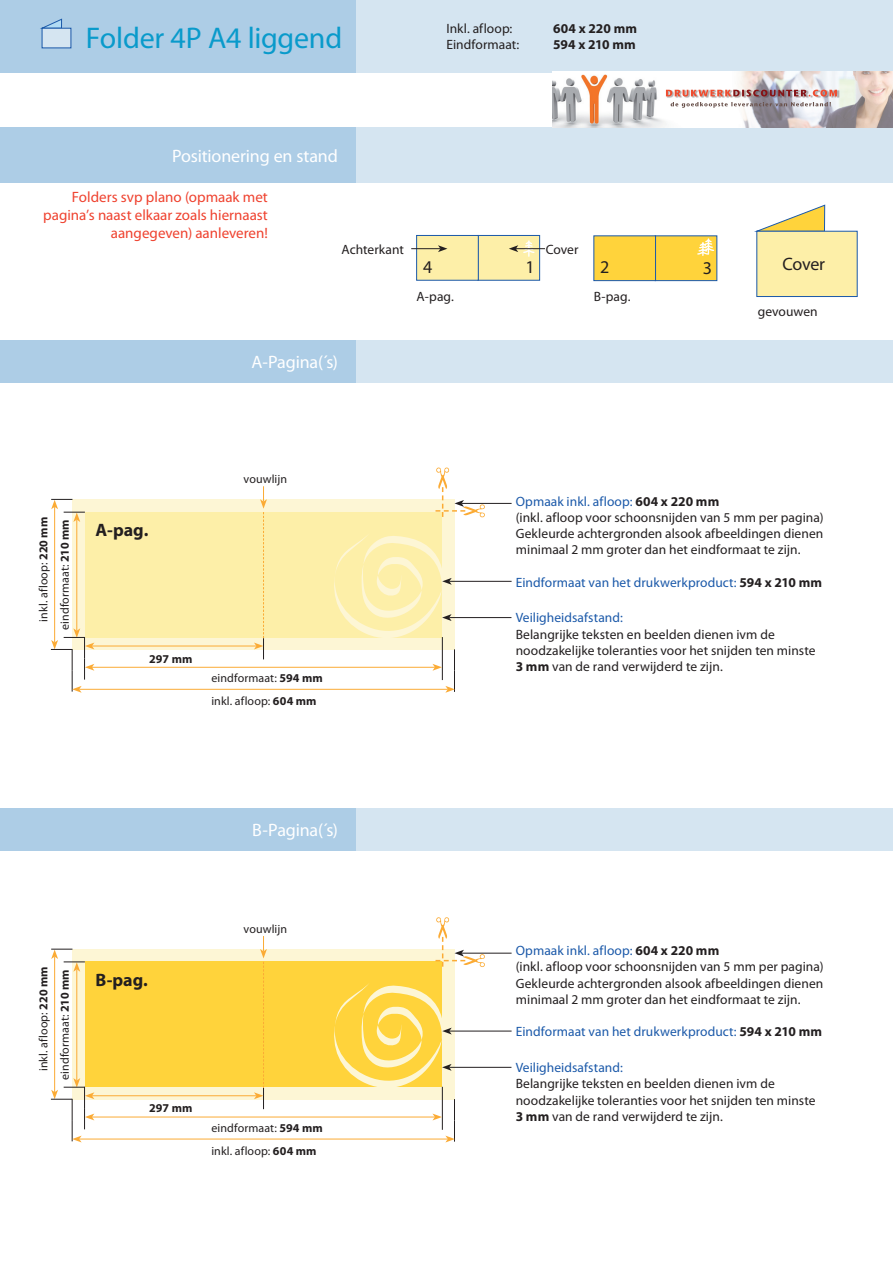
<style>
.page{position:relative;width:893px;height:1263px;background:#fff}
.page>*{position:absolute;margin:0;border:0;box-sizing:border-box;transform-origin:0 0}
.t1{font:30px "Myriad Pro";letter-spacing:-.01em;color:#099acb}
.t2{font:18px "Myriad Pro";letter-spacing:-.01em;color:#fff}
.t3{font:700 18px "Myriad Pro";letter-spacing:-.005em;color:#231f20}
.t4{font:18px "Myriad Pro";letter-spacing:-.02em;color:#231f20}
.t5{font:15px/18px "Myriad Pro";color:#ef422f;text-align:right}
.t6{font:13.5px/16.2px "Myriad Pro";letter-spacing:.005em;color:#231f20}
.t7{font:13.5px "Myriad Pro";letter-spacing:.005em;color:#1b59a9}
.t8{font:700 13.5px/16.2px "Myriad Pro";letter-spacing:.005em;color:#231f20}
.t9{font:12px "Myriad Pro";letter-spacing:.01em;color:#231f20}
.t10{font:700 12px "Myriad Pro";letter-spacing:.005em;color:#231f20}
.s1{font-weight:700}
.s2{color:#1b59a9}
.s3{font-weight:700;color:#231f20}
</style>
<div class="page">
<div style="left:0;top:0;width:893px;height:72px;background:#d5e5f1"></div>
<div style="left:0;top:0;width:355px;height:72px;background:#adcde6"></div>
<div style="left:0;top:128px;width:893px;height:55px;background:#d5e5f1"></div>
<div style="left:0;top:128px;width:355px;height:55px;background:#adcde6"></div>
<div style="left:0;top:340px;width:893px;height:43px;background:#d5e5f1"></div>
<div style="left:0;top:340px;width:355px;height:43px;background:#adcde6"></div>
<div style="left:0;top:808px;width:893px;height:42px;background:#d5e5f1"></div>
<div style="left:0;top:808px;width:355px;height:42px;background:#adcde6"></div>
<img style="left:553px;top:72px;width:340px;height:55px">
<svg style="left:756px;top:205px;width:69px;height:27px"></svg>
<div style="left:757px;top:231px;width:100px;height:66px;background:#fdefa8;border:1px solid #1b59a9"></div>
<svg style="left:41px;top:19px;width:21px;height:10px"></svg>
<div style="left:42px;top:28px;width:29px;height:20px;background:#d5e5f1;border:1px solid #1b59a9"></div>
<div style="left:478px;top:235px;width:62px;height:45px;background:#fdefa8;border:1px solid #1b59a9"></div>
<div style="left:655px;top:236px;width:62px;height:45px;background:#ffd33b;border:1px solid #1b59a9"></div>
<div style="left:416px;top:235px;width:62px;height:45px;background:#fdefa8;border:1px solid #1b59a9"></div>
<div style="left:594px;top:236px;width:62px;height:45px;background:#ffd33b;border:1px solid #1b59a9"></div>
<div style="left:72px;top:499px;width:383px;height:151px;background:#fdf6d5"></div>
<div style="left:72px;top:949px;width:383px;height:150px;background:#fdf6d5"></div>
<div style="left:263px;top:512px;width:179px;height:125px;background:#fdefa8"></div>
<div style="left:263px;top:962px;width:179px;height:125px;background:#ffd33b"></div>
<div style="left:85px;top:512px;width:178px;height:125px;background:#fdefa8"></div>
<div style="left:85px;top:962px;width:178px;height:125px;background:#ffd33b"></div>
<hr style="left:54px;top:507px;width:1px;height:135px;background:#fbab35">
<hr style="left:54px;top:957px;width:1px;height:135px;background:#fbab35">
<hr style="left:76px;top:520px;width:1px;height:111px;background:#fbab35">
<hr style="left:76px;top:969px;width:1px;height:111px;background:#fbab35">
<svg style="left:51px;top:499px;width:34px;height:23px"></svg>
<svg style="left:51px;top:949px;width:34px;height:23px"></svg>
<hr style="left:92px;top:646px;width:164px;height:1px;background:#fbab35">
<hr style="left:92px;top:1095px;width:164px;height:1px;background:#fbab35">
<hr style="left:92px;top:667px;width:343px;height:1px;background:#fbab35">
<hr style="left:92px;top:1117px;width:343px;height:1px;background:#fbab35">
<hr style="left:79px;top:689px;width:369px;height:1px;background:#fbab35">
<svg style="left:51px;top:628px;width:43px;height:65px"></svg>
<hr style="left:79px;top:1139px;width:369px;height:1px;background:#fbab35">
<svg style="left:51px;top:1078px;width:43px;height:64px"></svg>
<hr style="left:462px;top:503px;width:50px;height:1px;background:#231f20">
<svg style="left:435px;top:468px;width:50px;height:49px"></svg>
<hr style="left:462px;top:953px;width:50px;height:1px;background:#231f20">
<svg style="left:435px;top:917px;width:50px;height:50px"></svg>
<hr style="left:449px;top:581px;width:63px;height:1px;background:#231f20">
<hr style="left:449px;top:1031px;width:63px;height:1px;background:#231f20">
<hr style="left:449px;top:617px;width:62px;height:1px;background:#231f20">
<svg style="left:330px;top:535px;width:125px;height:158px"></svg>
<hr style="left:449px;top:1067px;width:62px;height:1px;background:#231f20">
<svg style="left:330px;top:983px;width:125px;height:159px"></svg>
<svg style="left:697px;top:238px;width:17px;height:18px"></svg>
<svg style="left:254px;top:486px;width:13px;height:173px"></svg>
<svg style="left:254px;top:936px;width:13px;height:173px"></svg>
<svg style="left:411px;top:245px;width:36px;height:7px"></svg>
<svg style="left:509px;top:240px;width:36px;height:17px"></svg>
<h1 class="t1" style="left:86px;top:19px;width:258px">Folder 4P A4 liggend</h1>
<p class="t6" style="left:446px;top:20px;width:74px">Inkl. afloop:<br>Eindformaat:</p>
<p class="t8" style="left:553px;top:20px;width:85px">604 x 220 mm<br>594 x 210 mm</p>
<h2 class="t2" style="left:172px;top:145px;width:167px">Positionering en stand</h2>
<p class="t5" style="left:43px;top:188px;width:226px">Folders svp plano (opmaak met pagina’s naast elkaar zoals hiernaast aangegeven) aanleveren!</p>
<p class="t6" style="left:342px;top:241px;width:64px">Achterkant</p>
<p class="t6" style="left:546px;top:241px;width:34px">Cover</p>
<h2 class="t4" style="left:423px;top:256px;width:11px">4</h2>
<h2 class="t4" style="left:525px;top:256px;width:11px">1</h2>
<h2 class="t4" style="left:600px;top:256px;width:11px">2</h2>
<h2 class="t4" style="left:703px;top:257px;width:11px">3</h2>
<p class="t6" style="left:416px;top:288px;width:39px">A-pag.</p>
<p class="t6" style="left:594px;top:288px;width:38px">B-pag.</p>
<h2 class="t2" style="left:251px;top:351px;width:88px">A-Pagina(´s)</h2>
<p class="t9" style="left:244px;top:471px;width:45px">vouwlijn</p>
<h2 class="t4" style="left:782px;top:253px;width:44px">Cover</h2>
<p class="t6" style="left:758px;top:303px;width:62px">gevouwen</p>
<p class="t9" style="left:36px;top:622px;width:106px;rotate:-90deg">inkl. afloop: <span class="s1">220 mm</span></p>
<p class="t9" style="left:58px;top:630px;width:112px;rotate:-90deg">eindformaat: <span class="s1">210 mm</span></p>
<h2 class="t3" style="left:95px;top:518px;width:54px">A-pag.</h2>
<p class="t10" style="left:149px;top:651px;width:45px">297 mm</p>
<p class="t9" style="left:211px;top:670px;width:113px">eindformaat: <span class="s1">594 mm</span></p>
<p class="t9" style="left:211px;top:693px;width:107px">inkl. afloop: <span class="s1">604 mm</span></p>
<h2 class="t2" style="left:252px;top:819px;width:87px">B-Pagina(´s)</h2>
<p class="t9" style="left:36px;top:1071px;width:106px;rotate:-90deg">inkl. afloop: <span class="s1">220 mm</span></p>
<p class="t9" style="left:58px;top:1080px;width:112px;rotate:-90deg">eindformaat: <span class="s1">210 mm</span></p>
<h2 class="t3" style="left:95px;top:968px;width:54px">B-pag.</h2>
<p class="t9" style="left:244px;top:921px;width:45px">vouwlijn</p>
<p class="t10" style="left:149px;top:1100px;width:45px">297 mm</p>
<p class="t9" style="left:211px;top:1120px;width:113px">eindformaat: <span class="s1">594 mm</span></p>
<p class="t9" style="left:211px;top:1143px;width:107px">inkl. afloop: <span class="s1">604 mm</span></p>
<p class="t6" style="left:516px;top:493px;width:309px"><span class="s2">Opmaak inkl. afloop:</span> <span class="s1">604 x 220 mm<br></span>(inkl. afloop voor schoonsnijden van 5 mm per pagina)<br>Gekleurde achtergronden alsook afbeeldingen dienen minimaal 2 mm groter dan het eindformaat te zijn.</p>
<p class="t7" style="left:516px;top:574px;width:308px">Eindformaat van het drukwerkproduct: <span class="s3">594 x 210 mm</span></p>
<p class="t7" style="left:516px;top:610px;width:109px">Veiligheidsafstand:</p>
<p class="t6" style="left:516px;top:626px;width:301px">Belangrijke teksten en beelden dienen ivm de noodzakelijke toleranties voor het snijden ten minste<br><span class="s1">3 mm</span> van de rand verwijderd te zijn.</p>
<p class="t6" style="left:516px;top:942px;width:309px"><span class="s2">Opmaak inkl. afloop:</span> <span class="s1">604 x 220 mm<br></span>(inkl. afloop voor schoonsnijden van 5 mm per pagina)<br>Gekleurde achtergronden alsook afbeeldingen dienen minimaal 2 mm groter dan het eindformaat te zijn.</p>
<p class="t7" style="left:516px;top:1023px;width:308px">Eindformaat van het drukwerkproduct: <span class="s3">594 x 210 mm</span></p>
<p class="t7" style="left:516px;top:1059px;width:109px">Veiligheidsafstand:</p>
<p class="t6" style="left:516px;top:1075px;width:301px">Belangrijke teksten en beelden dienen ivm de noodzakelijke toleranties voor het snijden ten minste<br><span class="s1">3 mm</span> van de rand verwijderd te zijn.</p>
</div>
